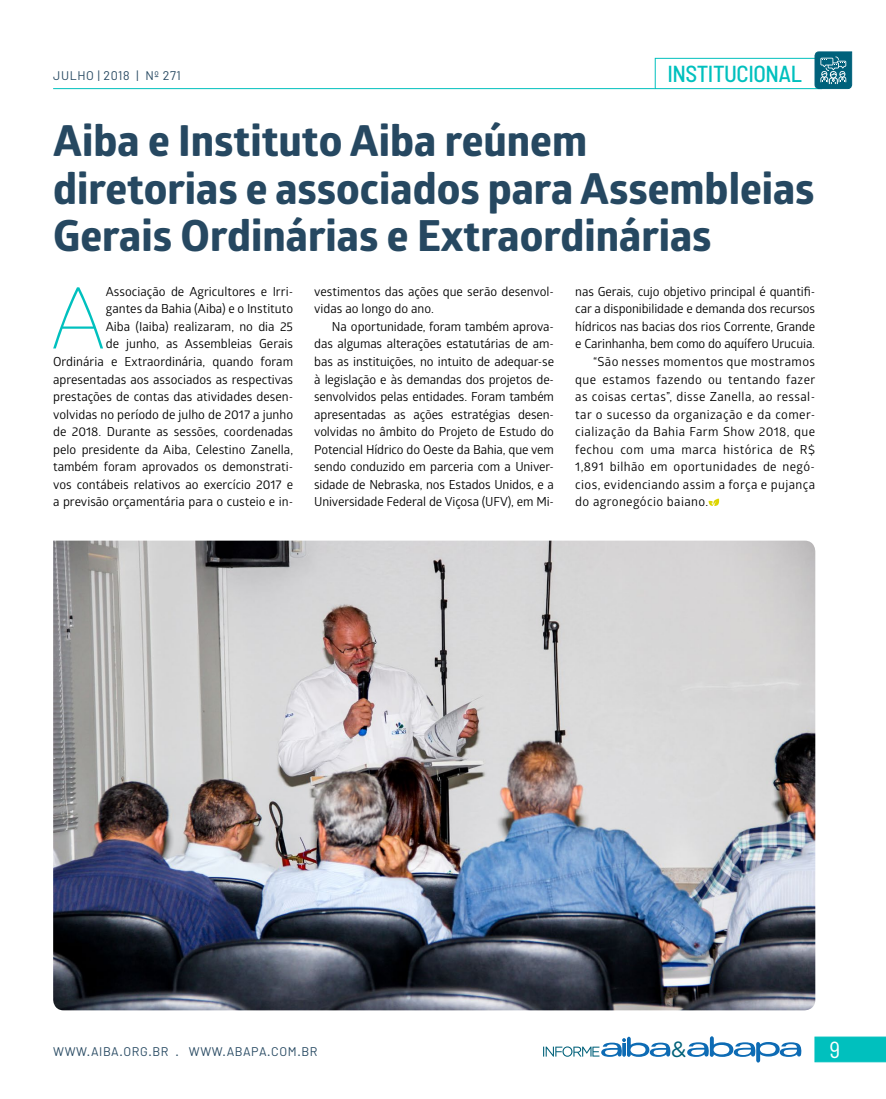
<style>
.page{position:relative;width:886px;height:1099px;background:#fff}
.page>*{position:absolute;margin:0;border:0;box-sizing:border-box;transform-origin:0 0}
.t1{font:200 88.62px "Kyrial Display Pro";color:#00c0be}
.t2{font:700 42.88px/47.5px "Globerx";color:#264861}
.t3{font:500 semi-condensed 23.12px "Barlow";letter-spacing:-.02em;color:#00c0be}
.t4{font:semi-condensed 23.12px "Barlow";color:#fff}
.t5{font:22px "Gotham Rounded";color:#00617a}
.t6{font:12.5px/17.5px "Glober";color:#000;text-align:right}
.t7{font:12.5px "Glober";letter-spacing:.03em;color:#000}
.t8{font:12.5px "Barlow";letter-spacing:.05em;color:#264861}
</style>
<div class="page">
<svg style="left:815px;top:1036px;width:71px;height:26px"></svg>
<hr style="left:53px;top:88px;width:602px;height:1px;background:#00c0be">
<svg style="left:687px;top:1036px;width:115px;height:27px"></svg>
<svg style="left:543px;top:1036px;width:128px;height:21px"></svg>
<div style="left:655px;top:58px;width:167px;height:31px;background:#fff;border:1px solid #00c0be"></div>
<img style="left:53px;top:540px;width:762px;height:470px">
<svg style="left:708px;top:498px;width:11px;height:8px"></svg>
<svg style="left:814px;top:51px;width:38px;height:38px"></svg>
<h3 class="t3" style="left:667px;top:59px;width:136px">INSTITUCIONAL</h3>
<h2 class="t2" style="left:53px;top:117px;width:763px">Aiba e Instituto Aiba reúnem<br>diretorias e associados para Assembleias<br>Gerais Ordinárias e Extraordinárias</h2>
<h1 class="t1" style="left:50px;top:255px;width:57px">A</h1>
<p class="t8" style="left:53px;top:68px;width:129px">JULHO | 2018 | Nº 271</p>
<p class="t6" style="left:575px;top:282px;width:241px">nas Gerais, cujo objetivo principal é quantifi-</p>
<p class="t6" style="left:575px;top:300px;width:241px">car a disponibilidade e demanda dos recursos</p>
<p class="t6" style="left:575px;top:317px;width:241px">hídricos nas bacias dos rios Corrente, Grande</p>
<p class="t6" style="left:575px;top:335px;width:241px">e Carinhanha, bem como do aquífero Urucuia.</p>
<p class="t7" style="left:593px;top:353px;width:224px">“São nesses momentos que mostramos</p>
<p class="t7" style="left:575px;top:370px;width:242px">que estamos fazendo ou tentando fazer</p>
<p class="t7" style="left:575px;top:388px;width:241px">as coisas certas”, disse Zanella, ao ressal-</p>
<p class="t7" style="left:575px;top:405px;width:241px">tar o sucesso da organização e da comer-</p>
<p class="t7" style="left:575px;top:423px;width:241px">cialização da Bahia Farm Show 2018, que</p>
<p class="t7" style="left:575px;top:440px;width:241px">fechou com uma marca histórica de R$</p>
<p class="t7" style="left:575px;top:458px;width:241px">1,891 bilhão em oportunidades de negó-</p>
<p class="t7" style="left:575px;top:475px;width:241px">cios, evidenciando assim a força e pujança</p>
<p class="t7" style="left:575px;top:493px;width:134px">do agronegócio baiano.</p>
<p class="t6" style="left:53px;top:282px;width:241px">Associação de Agricultores e Irri-<br>gantes da Bahia (Aiba) e o Instituto<br>Aiba (Iaiba) realizaram, no dia 25<br>de junho, as Assembleias Gerais Ordinária e Extraordinária, quando foram apresentadas aos associados as respectivas prestações de contas das atividades desen&shy;volvidas no período de julho de 2017 a junho de 2018. Durante as sessões, coordenadas pelo presidente da Aiba, Celestino Zanella, também foram aprovados os demonstrati&shy;vos contábeis relativos ao exercício 2017 e a previsão orçamentária para o custeio e in-</p>
<p class="t6" style="left:314px;top:282px;width:241px;text-align:left">vestimentos das ações que serão desenvol&shy;vidas ao longo do ano.</p>
<p class="t6" style="left:314px;top:317px;width:241px;text-align:justify;text-indent:18px">Na oportunidade, foram também aprova&shy;das algumas alterações estatutárias de am&shy;bas as instituições, no intuito de adequar-se à legislação e às demandas dos projetos de&shy;senvolvidos pelas entidades. Foram também apresentadas as ações estratégias desen&shy;volvidas no âmbito do Projeto de Estudo do Potencial Hídrico do Oeste da Bahia, que vem sendo conduzido em parceria com a Univer&shy;sidade de Nebraska, nos Estados Unidos, e a Universidade Federal de Viçosa (UFV), em Mi-</p>
<p class="t8" style="left:53px;top:1043px;width:266px">WWW.AIBA.ORG.BR . WWW.ABAPA.COM.BR</p>
<h3 class="t5" style="left:671px;top:1035px;width:17px">&amp;</h3>
<h3 class="t4" style="left:829px;top:1034px;width:12px">9</h3>
</div>
